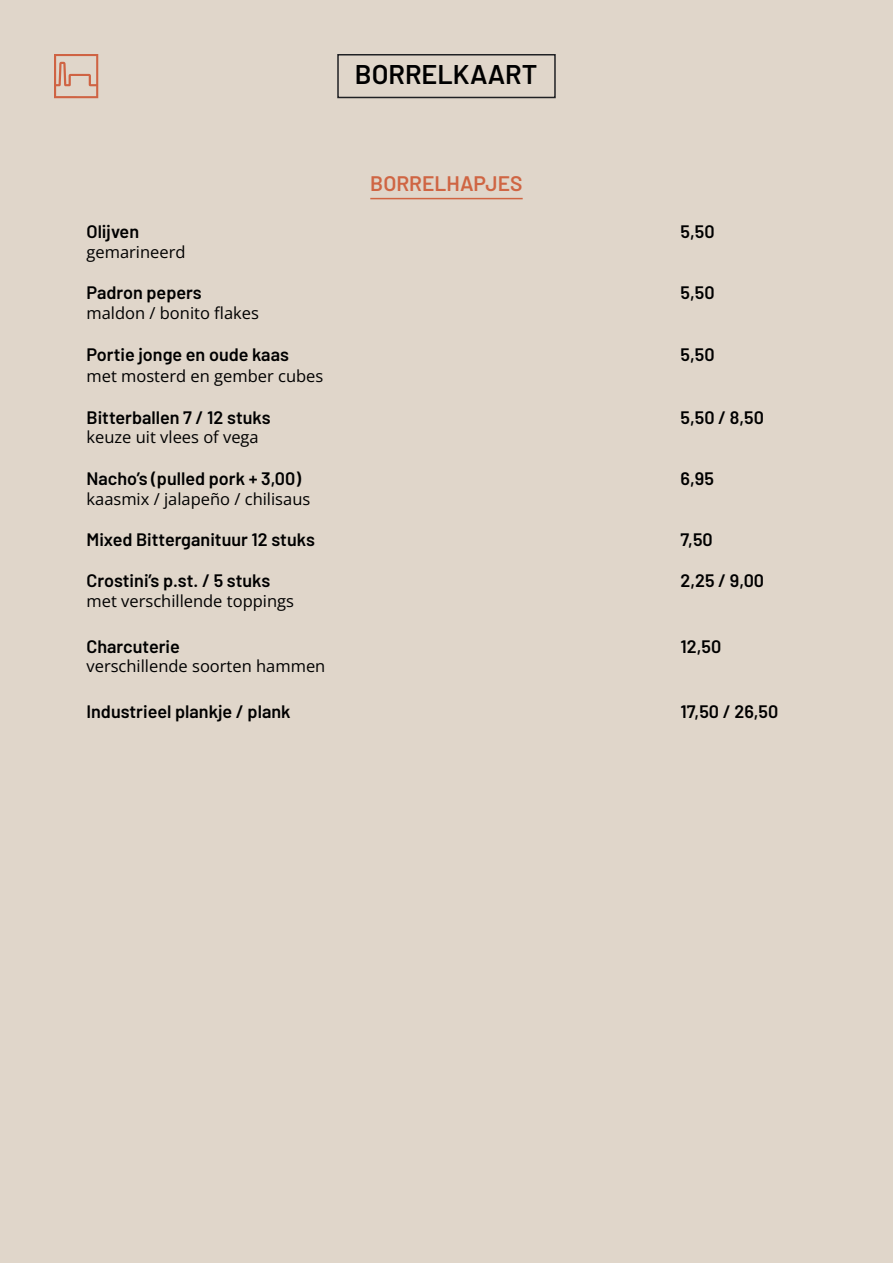
<style>
.page{position:relative;width:893px;height:1263px;background:#e0d6ca}
.page>*{position:absolute;margin:0;border:0;box-sizing:border-box;transform-origin:0 0}
.t1{font:600 27px "Barlow";color:#000}
.t2{font:600 21px "Barlow";color:#cf6543}
.t3{font:600 18px "Barlow";color:#000}
.t4{font:16.5px "Open Sans";color:#000}
</style>
<div class="page">
<svg style="left:54px;top:54px;width:44px;height:44px"></svg>
<div style="left:337px;top:54px;width:219px;height:44px;border:2px solid #202124"></div>
<hr style="left:370px;top:198px;width:153px;height:1px;background:#cf6543">
<h1 class="t1" style="left:355px;top:55px;width:184px">BORRELKAART</h1>
<p class="t2" style="left:370px;top:168px;width:154px">BORRELHAPJES</p>
<p class="t3" style="left:86px;top:218px;width:54px">Olijven</p>
<p class="t3" style="left:680px;top:218px;width:36px">5,50</p>
<p class="t4" style="left:86px;top:241px;width:101px">gemarineerd</p>
<p class="t3" style="left:86px;top:280px;width:117px">Padron pepers</p>
<p class="t3" style="left:680px;top:280px;width:36px">5,50</p>
<p class="t4" style="left:86px;top:302px;width:174px">maldon / bonito flakes</p>
<p class="t3" style="left:86px;top:341px;width:204px">Portie jonge en oude kaas</p>
<p class="t3" style="left:680px;top:341px;width:36px">5,50</p>
<p class="t4" style="left:86px;top:365px;width:238px">met mosterd en gember cubes</p>
<p class="t3" style="left:86px;top:404px;width:186px">Bitterballen 7 / 12 stuks</p>
<p class="t3" style="left:680px;top:404px;width:85px">5,50 / 8,50</p>
<p class="t4" style="left:86px;top:426px;width:174px">keuze uit vlees of vega</p>
<p class="t3" style="left:86px;top:465px;width:216px">Nacho’s (pulled pork + 3,00)</p>
<p class="t3" style="left:680px;top:465px;width:35px">6,95</p>
<p class="t4" style="left:86px;top:487px;width:225px">kaasmix / jalapeño / chilisaus</p>
<p class="t3" style="left:86px;top:526px;width:230px">Mixed Bitterganituur 12 stuks</p>
<p class="t3" style="left:680px;top:526px;width:34px">7,50</p>
<p class="t3" style="left:86px;top:568px;width:185px">Crostini’s p.st. / 5 stuks</p>
<p class="t3" style="left:680px;top:568px;width:85px">2,25 / 9,00</p>
<p class="t4" style="left:86px;top:590px;width:209px">met verschillende toppings</p>
<p class="t3" style="left:86px;top:633px;width:95px">Charcuterie</p>
<p class="t3" style="left:680px;top:633px;width:42px">12,50</p>
<p class="t4" style="left:86px;top:655px;width:240px">verschillende soorten hammen</p>
<p class="t3" style="left:86px;top:698px;width:206px">Industrieel plankje / plank</p>
<p class="t3" style="left:680px;top:698px;width:99px">17,50 / 26,50</p>
</div>
